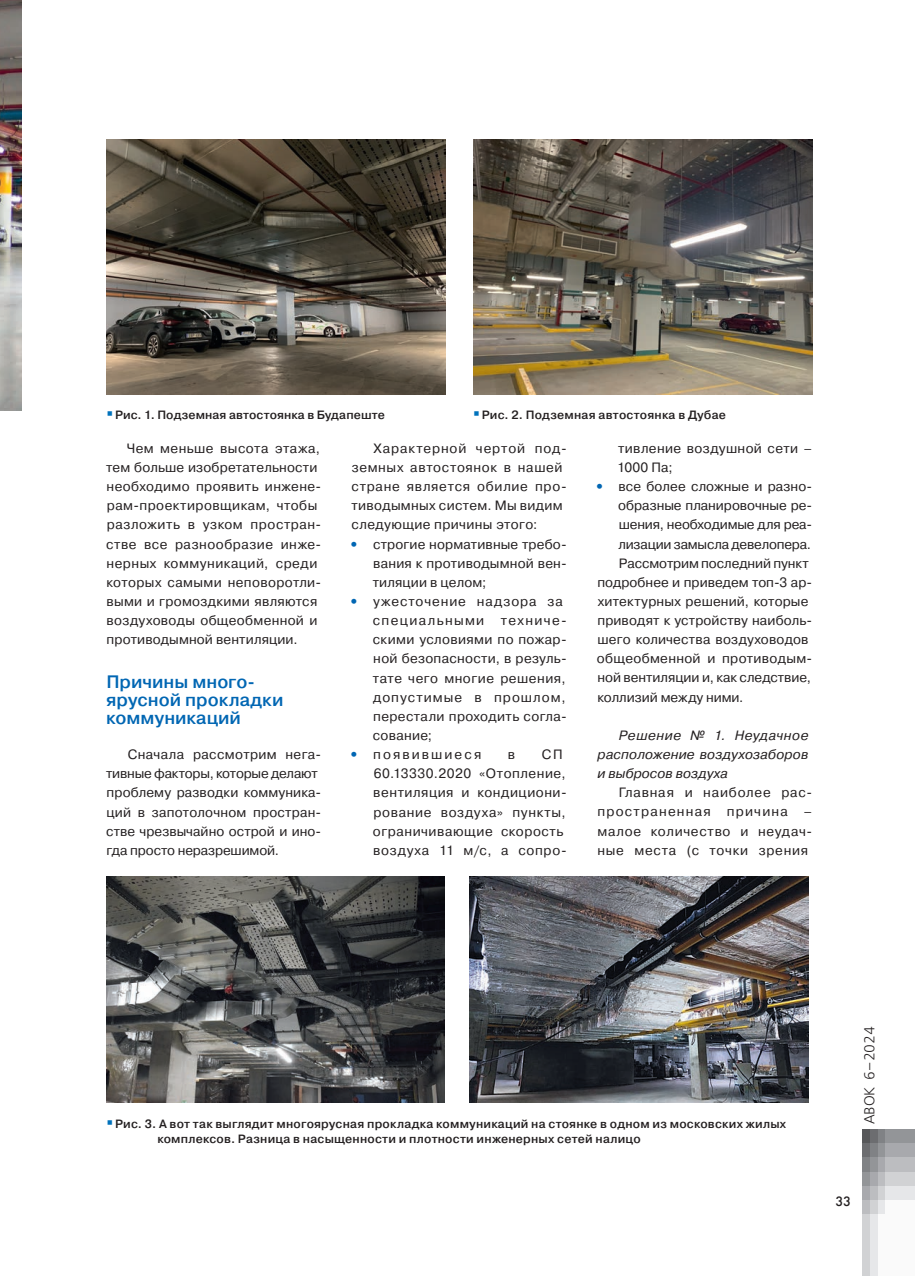
<style>
.page{position:relative;width:915px;height:1276px;background:#fff}
.page>*{position:absolute;margin:0;border:0;box-sizing:border-box;transform-origin:0 0}
.t1{font:500 18px/18px "Pragmatica";color:#0166b3}
.t2{font:14.4px "Free Set Light C";color:#231f20}
.t3{font:13.5px/19.2px "Pragmatica";letter-spacing:.025em;color:#231f20}
.t4{font:13.5px/19.2px "Pragmatica";letter-spacing:.005em;color:#231f20}
.t5{font:13.5px/19.2px "Pragmatica";letter-spacing:.05em;color:#231f20}
.t6{font:13.5px/19.2px "Pragmatica";letter-spacing:.045em;color:#231f20}
.t7{font:13.5px "Pragmatica";color:#231f20}
.t8{font:italic 13.5px/19.2px "Pragmatica";letter-spacing:.015em;color:#231f20;text-align:justify}
.t9{font:13.5px "Pragmatica";letter-spacing:-.005em;color:#231f20}
.t10{font:13.5px "Pragmatica";letter-spacing:-.015em;color:#231f20}
.t11{font:13.5px "Pragmatica";letter-spacing:-.01em;color:#231f20}
.t12{font:13.5px "Pragmatica";letter-spacing:.155em;color:#231f20}
.t13{font:13.5px "Futura Futuris C";color:#231f20}
.t14{font:500 12px/15px "Pragmatica";letter-spacing:.015em;color:#231f20}
.s1{font-weight:800;color:#0166b3}
</style>
<div class="page">
<div style="left:884px;top:1129px;width:30px;height:14px;background:#939598"></div>
<div style="left:884px;top:1143px;width:30px;height:15px;background:#a8a9ad"></div>
<div style="left:884px;top:1158px;width:30px;height:14px;background:#bcbdc0"></div>
<div style="left:884px;top:1172px;width:30px;height:14px;background:#d1d2d4"></div>
<div style="left:884px;top:1186px;width:30px;height:14px;background:#e6e7e9"></div>
<div style="left:877px;top:1129px;width:7px;height:14px;background:#808285"></div>
<div style="left:877px;top:1143px;width:7px;height:15px;background:#939598"></div>
<div style="left:877px;top:1158px;width:7px;height:14px;background:#a8a9ad"></div>
<div style="left:877px;top:1172px;width:7px;height:14px;background:#bcbdc0"></div>
<div style="left:877px;top:1186px;width:7px;height:14px;background:#d1d2d4"></div>
<div style="left:877px;top:1200px;width:7px;height:14px;background:#e6e7e9"></div>
<div style="left:869px;top:1129px;width:8px;height:14px;background:#6c6d70"></div>
<div style="left:869px;top:1143px;width:8px;height:15px;background:#808285"></div>
<div style="left:869px;top:1158px;width:8px;height:14px;background:#939598"></div>
<div style="left:869px;top:1172px;width:8px;height:14px;background:#a8a9ad"></div>
<div style="left:869px;top:1186px;width:8px;height:14px;background:#bcbdc0"></div>
<div style="left:869px;top:1200px;width:8px;height:14px;background:#d1d2d4"></div>
<div style="left:861px;top:1129px;width:8px;height:14px;background:#57585a"></div>
<div style="left:861px;top:1143px;width:8px;height:15px;background:#6c6d70"></div>
<div style="left:861px;top:1158px;width:8px;height:14px;background:#808285"></div>
<div style="left:861px;top:1172px;width:8px;height:14px;background:#939598"></div>
<div style="left:861px;top:1186px;width:8px;height:14px;background:#a8a9ad"></div>
<div style="left:861px;top:1200px;width:8px;height:14px;background:#bcbdc0"></div>
<div style="left:884px;top:1200px;width:30px;height:76px;background:#fafafa"></div>
<div style="left:877px;top:1214px;width:7px;height:62px;background:#fafafa"></div>
<div style="left:869px;top:1214px;width:8px;height:62px;background:#e6e7e9"></div>
<div style="left:861px;top:1214px;width:8px;height:62px;background:#d1d2d4"></div>
<img style="left:0;top:0;width:21px;height:410px">
<img style="left:106px;top:140px;width:339px;height:254px">
<img style="left:473px;top:140px;width:339px;height:254px">
<img style="left:469px;top:876px;width:339px;height:226px">
<img style="left:106px;top:876px;width:338px;height:226px">
<p class="t14" style="left:115px;top:407px;width:271px">Рис. 1. Подземная автостоянка в Будапеште</p>
<p class="t14" style="left:481px;top:407px;width:246px">Рис. 2. Подземная автостоянка в Дубае</p>
<p class="t3" style="left:106px;top:439px;width:217px;text-indent:21px">Чем меньше высота этажа, тем больше изобретательности необходимо проявить инжене&shy;рам-проектировщикам, чтобы разложить в узком простран&shy;стве все разнообразие инже&shy;нерных коммуникаций, среди которых самыми неповоротли&shy;выми и громоздкими являются воздуховоды общеобменной и противодымной вентиляции.</p>
<h1 class="t1" style="left:106px;top:672px;width:179px">Причины много&shy;ярусной прокладки коммуникаций</h1>
<p class="t4" style="left:106px;top:745px;width:217px;text-indent:22px">Сначала рассмотрим нега&shy;тивные факторы, которые делают проблему разводки коммуника&shy;ций в запотолочном простран&shy;стве чрезвычайно острой и ино&shy;гда просто неразрешимой.</p>
<p class="t5" style="left:351px;top:439px;width:217px;text-indent:22px">Характерной чертой под&shy;земных автостоянок в нашей стране является обилие про&shy;тиводымных систем. Мы видим следующие причины этого:</p>
<p class="t3" style="left:372px;top:534px;width:195px;text-align:justify;text-indent:-23px"><span class="s1">•</span> строгие нормативные требо&shy;вания к противодымной вен&shy;тиляции в целом;</p>
<p class="t3" style="left:372px;top:592px;width:195px;text-indent:-23px"><span class="s1">•</span> ужесточение надзора за специальными техниче&shy;скими условиями по пожар&shy;ной безопасности, в резуль&shy;тате чего многие решения, допустимые в прошлом, перестали проходить согла&shy;сование;</p>
<p class="t12" style="left:349px;top:746px;width:133px"><span class="s1">•</span> появившиеся</p>
<p class="t3" style="left:507px;top:745px;width:9px">в</p>
<p class="t6" style="left:373px;top:745px;width:195px;text-indent:169px">СП<br>60.13330.2020 «Отопление, вентиляция и кондициони&shy;рование воздуха» пункты, ограничивающие скорость воздуха 11 м/с, а сопро-</p>
<p class="t3" style="left:617px;top:439px;width:196px">тивление воздушной сети –<br>1000 Па;</p>
<p class="t3" style="left:595px;top:477px;width:218px"><span class="s1">•</span> все более сложные и разно-</p>
<p class="t7" style="left:618px;top:497px;width:195px">образные планировочные ре-</p>
<p class="t11" style="left:618px;top:516px;width:195px">шения, необходимые для реа-</p>
<p class="t10" style="left:618px;top:535px;width:194px">лизации замысла девелопера.</p>
<p class="t9" style="left:618px;top:555px;width:191px">Рассмотрим последний пункт</p>
<p class="t7" style="left:597px;top:574px;width:216px">подробнее и приведем топ-3 ар-</p>
<p class="t3" style="left:597px;top:592px;width:212px">хитектурных решений, которые</p>
<p class="t3" style="left:597px;top:611px;width:216px">приводят к устройству наиболь-</p>
<p class="t3" style="left:597px;top:630px;width:212px">шего количества воздуховодов</p>
<p class="t3" style="left:596px;top:649px;width:216px">общеобменной и противодым-</p>
<p class="t7" style="left:597px;top:669px;width:215px">ной вентиляции и, как следствие,</p>
<p class="t9" style="left:597px;top:688px;width:147px">коллизий между ними.</p>
<p class="t8" style="left:597px;top:726px;width:213px;text-indent:22px">Решение № 1. Неудачное расположение воздухозаборов и выбросов воздуха</p>
<p class="t3" style="left:597px;top:783px;width:216px;text-align:justify;text-indent:21px">Главная и наиболее рас&shy;пространенная причина – малое количество и неудач&shy;ные места (с точки зрения</p>
<p class="t14" style="left:157px;top:1116px;width:630px;text-indent:-42px">Рис. 3. А вот так выглядит многоярусная прокладка коммуникаций на стоянке в одном из московских жилых комплексов. Разница в насыщенности и плотности инженерных сетей налицо</p>
<p class="t2" style="left:861px;top:1124px;width:100px;rotate:-90deg">АВОК 6–2024</p>
<p class="t13" style="left:835px;top:1193px;width:17px">33</p>
</div>
